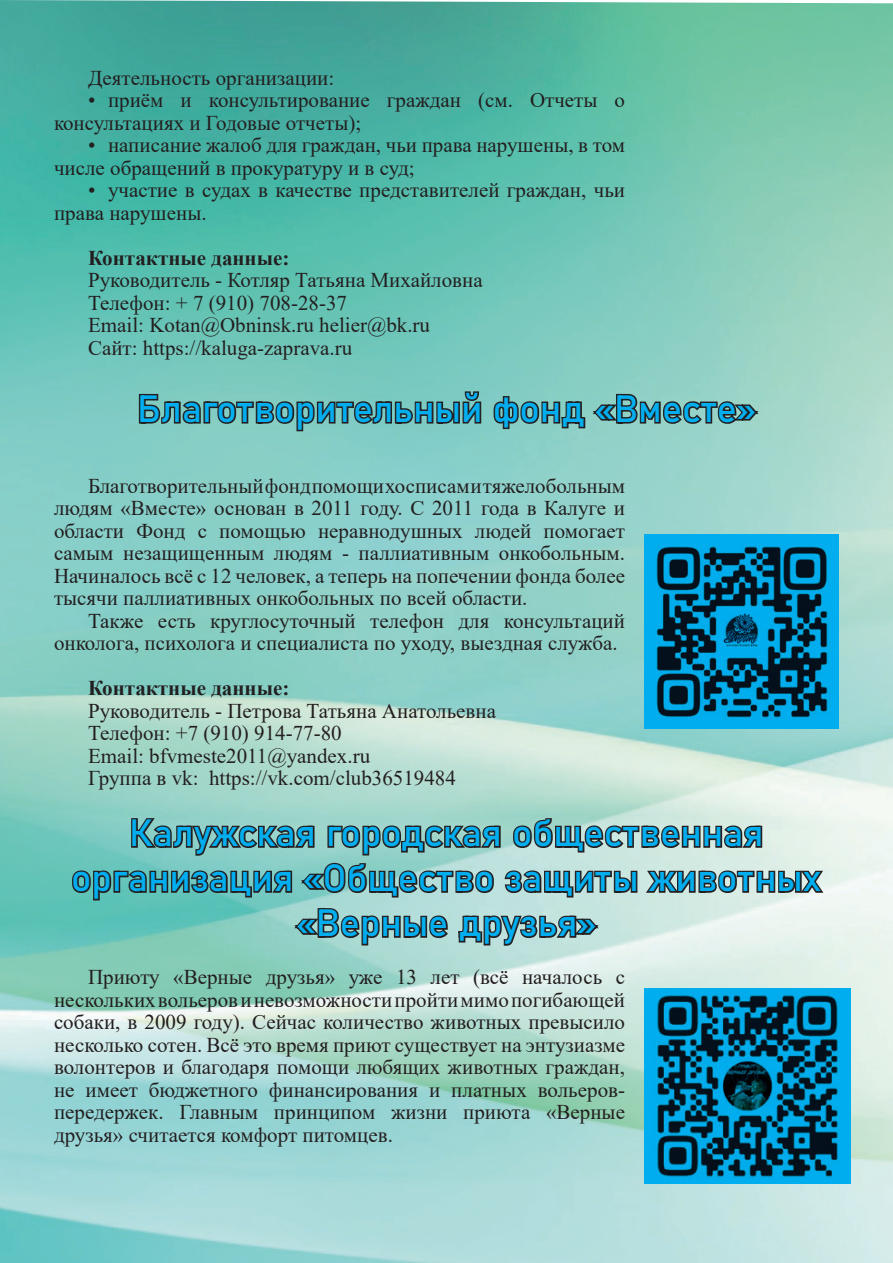
<style>
.page{position:relative;width:893px;height:1263px;background:#fff}
.page>*{position:absolute;margin:0;border:0;box-sizing:border-box;transform-origin:0 0}
.t1{font:37.5px/45px "Bahnschrift";color:#00aeef;text-align:center}
.t2{font:21px/22.5px "Times New Roman";color:#231f20}
.t3{font:700 21px "Times New Roman";color:#231f20}
</style>
<div class="page">
<img style="left:0;top:0;width:893px;height:1263px">
<svg style="left:137px;top:375px;width:65px;height:51px;background:#5f928c"></svg>
<div style="left:203px;top:402px;width:7px;height:22px;border:3px solid #231f20"></div>
<div style="left:205px;top:402px;width:14px;height:6px;border:3px solid #231f20"></div>
<svg style="left:215px;top:399px;width:23px;height:27px"></svg>
<div style="left:242px;top:404px;width:6px;height:20px;border:3px solid #231f20"></div>
<div style="left:236px;top:402px;width:18px;height:6px;border:3px solid #231f20"></div>
<svg style="left:251px;top:322px;width:86px;height:145px;background:#71b7ad"></svg>
<div style="left:342px;top:404px;width:6px;height:20px;border:3px solid #231f20"></div>
<div style="left:336px;top:402px;width:18px;height:6px;border:3px solid #231f20"></div>
<svg style="left:352px;top:399px;width:63px;height:27px;background:#4c6e6b"></svg>
<div style="left:427px;top:402px;width:6px;height:22px;border:3px solid #231f20"></div>
<div style="left:415px;top:402px;width:6px;height:22px;border:3px solid #231f20"></div>
<div style="left:417px;top:409px;width:15px;height:7px;border:3px solid #231f20"></div>
<svg style="left:435px;top:390px;width:48px;height:35px;background:#507572"></svg>
<svg style="left:491px;top:394px;width:50px;height:37px;background:#5a837e"></svg>
<div style="left:553px;top:402px;width:7px;height:22px;border:3px solid #231f20"></div>
<div style="left:541px;top:402px;width:7px;height:22px;border:3px solid #231f20"></div>
<div style="left:544px;top:409px;width:14px;height:7px;border:3px solid #231f20"></div>
<svg style="left:558px;top:370px;width:146px;height:60px;background:#73a49b"></svg>
<div style="left:705px;top:404px;width:7px;height:20px;border:3px solid #231f20"></div>
<div style="left:700px;top:402px;width:18px;height:6px;border:3px solid #231f20"></div>
<svg style="left:716px;top:399px;width:46px;height:27px"></svg>
<img style="left:644px;top:534px;width:195px;height:195px">
<svg style="left:70px;top:791px;width:43px;height:145px;background:#67b6ac"></svg>
<div style="left:113px;top:871px;width:7px;height:22px;border:3px solid #231f20"></div>
<div style="left:115px;top:871px;width:14px;height:6px;border:3px solid #231f20"></div>
<div style="left:768px;top:871px;width:7px;height:22px;border:3px solid #231f20"></div>
<div style="left:759px;top:879px;width:14px;height:6px;border:3px solid #231f20"></div>
<svg style="left:777px;top:869px;width:49px;height:26px"></svg>
<svg style="left:126px;top:746px;width:638px;height:235px;background:#9abfb7"></svg>
<img style="left:644px;top:989px;width:206px;height:194px">
<p class="t2" style="left:88px;top:66px;width:248px">Деятельность организации:</p>
<p class="t2" style="left:54px;top:88px;width:573px;text-indent:34px">• приём и консультирование граждан (см. Отчеты о консультациях и Годовые отчеты);</p>
<p class="t2" style="left:54px;top:133px;width:573px;text-indent:34px">• написание жалоб для граждан, чьи права нарушены, в том числе обращений в прокуратуру и в суд;</p>
<p class="t2" style="left:54px;top:178px;width:573px;text-indent:34px">• участие в судах в качестве представителей граждан, чьи права нарушены.</p>
<p class="t3" style="left:88px;top:242px;width:203px">Контактные данные:</p>
<p class="t2" style="left:88px;top:268px;width:396px">Руководитель - Котляр Татьяна Михайловна Телефон: + 7 (910) 708-28-37<br>Email: Kotan@Obninsk.ru helier@bk.ru Сайт: https://kaluga-zaprava.ru</p>
<h1 class="t1" style="left:137px;top:384px;width:620px">Благотворительный фонд «Вместе»</h1>
<p class="t2" style="left:54px;top:474px;width:573px;text-align:justify;text-indent:34px">Благотворительный фонд помощи хосписам и тяжелобольным людям «Вместе» основан в 2011 году. С 2011 года в Калуге и области Фонд с помощью неравнодушных людей помогает самым незащищенным людям - паллиативным онкобольным.<br>Начиналось всё с 12 человек, а теперь на попечении фонда более тысячи паллиативных онкобольных по всей области.</p>
<p class="t2" style="left:54px;top:609px;width:573px;text-indent:34px">Также есть круглосуточный телефон для консультаций онколога, психолога и специалиста по уходу, выездная служба.</p>
<p class="t3" style="left:88px;top:673px;width:203px">Контактные данные:</p>
<p class="t2" style="left:88px;top:699px;width:410px">Руководитель - Петрова Татьяна Анатольевна Телефон: +7 (910) 914-77-80<br>Email: bfvmeste2011@yandex.ru<br>Группа в vk: https://vk.com/club36519484</p>
<h1 class="t1" style="left:71px;top:808px;width:752px">Калужская городская общественная организация «Общество защиты животных «Верные друзья»</h1>
<p class="t2" style="left:54px;top:965px;width:573px;text-align:justify;text-indent:34px">Приюту «Верные друзья» уже 13 лет (всё началось с нескольких вольеров и невозможности пройти мимо погибающей собаки, в 2009 году). Сейчас количество животных превысило несколько сотен. Всё это время приют существует на энтузиазме волонтеров и благодаря помощи любящих животных граждан, не имеет бюджетного финансирования и платных вольеров&shy;передержек. Главным принципом жизни приюта «Верные друзья» считается комфорт питомцев.</p>
</div>
